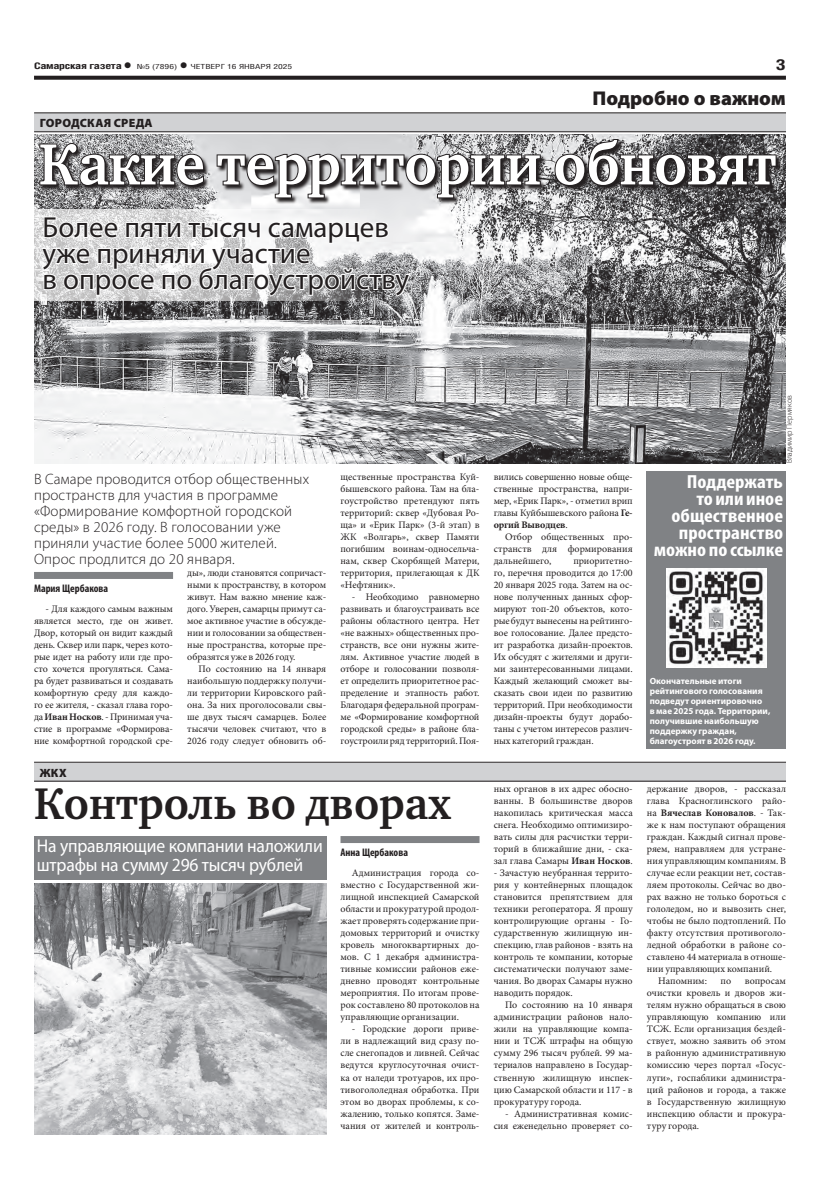
<style>
.page{position:relative;width:820px;height:1191px;background:#fff}
.page>*{position:absolute;margin:0;border:0;box-sizing:border-box;transform-origin:0 0}
.t1{font:700 59.5px "Charter C";letter-spacing:-.01em;color:#fff;scale:.95 1}
.t2{font:700 45.5px "Charter C";color:#231f20;scale:.95 1}
.t3{font:29px/26px "Myriad Pro";color:#231f20}
.t4{font:900 20px "Myriad Pro";color:#231f20}
.t5{font:700 condensed 19px/17px "Myriad Pro";color:#fff;text-align:right;scale:1.1 1}
.t6{font:18.5px/19px "Myriad Pro";letter-spacing:-.01em;color:#fff;scale:.95 1}
.t7{font:300 15px/16px "Myriad Pro";letter-spacing:.01em;color:#231f20}
.t8{font:700 15px "Helios Cond";color:#231f20;scale:1.4 1}
.t9{font:900 12px "Myriad Pro";letter-spacing:.02em;color:#231f20}
.t10{font:700 condensed 11px "Myriad Pro";color:#231f20}
.t11{font:10px/12px "Minion Pro";color:#231f20;text-align:justify}
.t12{font:700 10px "Minion Pro";letter-spacing:-.005em;color:#231f20}
.t13{font:700 9px/10px "Myriad Pro";color:#fff}
.t14{font:700 9px "Helios Cond";letter-spacing:-.02em;color:#231f20;scale:1.4 1}
.t15{font:300 8px "Myriad Pro";color:#231f20}
.t16{font:7px "Helios Cond";color:#231f20;scale:1.4 1}
.s1{font-size:16px}
.s2{font-weight:700;font-size:16px}
.s3{font-weight:700}
.s4{font-weight:400}
</style>
<div class="page">
<svg style="left:34px;top:76px;width:751px;height:4px;background:#322f2f"></svg>
<div style="left:34px;top:572px;width:139px;height:7px;background:#808285"></div>
<div style="left:340px;top:836px;width:139px;height:7px;background:#808285"></div>
<div style="left:34px;top:113px;width:751px;height:19px;background:#d1d2d4"></div>
<hr style="left:34px;top:113px;width:751px;height:1px;background:#231f20">
<hr style="left:34px;top:131px;width:751px;height:1px;background:#231f20">
<div style="left:34px;top:763px;width:751px;height:18px;background:#d1d2d4"></div>
<hr style="left:34px;top:762px;width:751px;height:1px;background:#231f20">
<hr style="left:34px;top:781px;width:751px;height:1px;background:#231f20">
<div style="left:34px;top:836px;width:292px;height:44px;background:#808285"></div>
<img style="left:34px;top:883px;width:292px;height:251px">
<div style="left:646px;top:471px;width:139px;height:278px;background:#808285"></div>
<img style="left:666px;top:568px;width:99px;height:100px">
<img style="left:34px;top:135px;width:751px;height:328px">
<svg style="left:34px;top:210px;width:402px;height:91px"></svg>
<svg style="left:40px;top:215px;width:372px;height:83px"></svg>
<svg style="left:39px;top:139px;width:743px;height:65px;background:#a3a3a4"></svg>
<svg style="left:38px;top:142px;width:168px;height:45px;background:#5d5b5c"></svg>
<svg style="left:215px;top:153px;width:326px;height:46px;background:#6f6d6e"></svg>
<svg style="left:553px;top:138px;width:224px;height:49px;background:#514f50"></svg>
<p class="t14" style="left:34px;top:61px;width:71px">Самарская газета<span class="s1">•</span></p>
<p class="t16" style="left:137px;top:63px;width:112px">№5 (7896) <span class="s2">•</span> четверг 16 января 2025</p>
<h3 class="t8" style="left:775px;top:55px;width:9px">3</h3>
<p class="t9" style="left:40px;top:116px;width:114px">Городская среда</p>
<h3 class="t4" style="left:592px;top:86px;width:195px">Подробно о важном</h3>
<h1 class="t1" style="left:39px;top:132px;width:777px">Какие территории обновят</h1>
<h3 class="t3" style="left:43px;top:214px;width:368px">Более пяти тысяч самарцев уже приняли участие<br>в опросе по благоустройству</h3>
<h3 class="t7" style="left:34px;top:471px;width:276px">В Самаре проводится отбор общественных пространств для участия в программе «Формирование комфортной городской среды» в 2026 году. В голосовании уже приняли участие более 5000 жителей.<br>Опрос продлится до 20 января.</h3>
<p class="t10" style="left:34px;top:582px;width:76px">Мария Щербакова</p>
<p class="t11" style="left:34px;top:603px;width:140px;text-indent:11px">- Для каждого самым важным является место, где он живет.<br>Двор, который он видит каждый день. Сквер или парк, через кото&shy;рые идет на работу или где про&shy;сто хочется прогуляться. Сама&shy;ра будет развиваться и создавать комфортную среду для каждо&shy;го ее жителя, - сказал глава горо&shy;да <span class="s3">Иван Носков</span>. - Принимая уча&shy;стие в программе «Формирова&shy;ние комфортной городской сре-</p>
<p class="t9" style="left:40px;top:766px;width:28px">ЖКХ</p>
<p class="t11" style="left:187px;top:567px;width:140px">ды», люди становятся сопричаст&shy;ными к пространству, в котором живут. Нам важно мнение каж&shy;дого. Уверен, самарцы примут са&shy;мое активное участие в обсужде&shy;нии и голосовании за обществен&shy;ные пространства, которые пре&shy;образятся уже в 2026 году.</p>
<p class="t11" style="left:187px;top:663px;width:140px;text-indent:11px">По состоянию на 14 января наибольшую поддержку получи&shy;ли территории Кировского рай&shy;она. За них проголосовали свы&shy;ше двух тысяч самарцев. Более тысячи человек считают, что в 2026 году следует обновить об-</p>
<p class="t11" style="left:340px;top:471px;width:140px">щественные пространства Куй&shy;бышевского района. Там на бла&shy;гоустройство претендуют пять территорий: сквер «Дубовая Ро&shy;ща» и «Ерик Парк» (3-й этап) в ЖК «Волгарь», сквер Памяти погибшим воинам-односельча&shy;нам, сквер Скорбящей Матери, территория, прилегающая к ДК «Нефтяник».</p>
<p class="t11" style="left:340px;top:591px;width:140px;text-indent:11px">- Необходимо равномерно развивать и благоустраивать все районы областного центра. Нет «не важных» общественных про&shy;странств, все они нужны жите&shy;лям. Активное участие людей в отборе и голосовании позволя&shy;ет определить приоритетное рас&shy;пределение и этапность работ.<br>Благодаря федеральной програм&shy;ме «Формирование комфортной городской среды» в районе бла&shy;гоустроили ряд территорий. Поя-</p>
<h2 class="t2" style="left:34px;top:778px;width:440px">Контроль во дворах</h2>
<h3 class="t6" style="left:37px;top:836px;width:302px">На управляющие компании наложили штрафы на сумму 296 тысяч рублей</h3>
<p class="t10" style="left:340px;top:846px;width:69px">Анна Щербакова</p>
<p class="t11" style="left:340px;top:867px;width:140px;text-indent:11px">Администрация города со&shy;вместно с Государственной жи&shy;лищной инспекцией Самарской области и прокуратурой продол&shy;жает проверять содержание при&shy;домовых территорий и очистку кровель многоквартирных до&shy;мов. С 1 декабря администра&shy;тивные комиссии районов еже&shy;дневно проводят контрольные мероприятия. По итогам прове&shy;рок составлено 80 протоколов на управляющие организации.</p>
<p class="t11" style="left:340px;top:1023px;width:140px;text-indent:11px">- Городские дороги приве&shy;ли в надлежащий вид сразу по&shy;сле снегопадов и ливней. Сейчас ведутся круглосуточная очист&shy;ка от наледи тротуаров, их про&shy;тивогололедная обработка. При этом во дворах проблемы, к со&shy;жалению, только копятся. Заме&shy;чания от жителей и контроль-</p>
<p class="t11" style="left:493px;top:471px;width:140px">вились совершенно новые обще&shy;ственные пространства, напри&shy;мер, «Ерик Парк», - отметил врип главы Куйбышевского района <span class="s3">Ге&shy;оргий Выводцев</span>.</p>
<p class="t11" style="left:493px;top:531px;width:140px;text-indent:11px">Отбор общественных про&shy;странств для формирования дальнейшего,</p>
<p class="t11" style="left:493px;top:555px;width:140px;text-indent:80px">приоритетно&shy;го, перечня проводится до 17:00<br>20 января 2025 года. Затем на ос&shy;нове полученных данных сфор&shy;мируют топ-20 объектов, кото&shy;рые будут вынесены на рейтинго&shy;вое голосование. Далее предсто&shy;ит разработка дизайн-проектов.<br>Их обсудят с жителями и други&shy;ми заинтересованными лицами.<br>Каждый желающий сможет вы&shy;сказать свои идеи по развитию территорий. При необходимости дизайн-проекты будут дорабо&shy;таны с учетом интересов различ&shy;ных категорий граждан.</p>
<p class="t15" style="left:784px;top:463px;width:70px;rotate:-90deg">Владимир Пермяков</p>
<h3 class="t5" style="left:653px;top:472px;width:119px">Поддержать<br>то или иное общественное пространство можно по ссылке</h3>
<p class="t13" style="left:649px;top:675px;width:122px">Окончательные итоги рейтингового голосования подведут ориентировочно<br>в мае 2025 года. Территории, получившие наибольшую поддержку граждан, благоустроят в 2026 году.</p>
<p class="t11" style="left:493px;top:783px;width:140px">ных органов в их адрес обосно&shy;ванны. В большинстве дворов накопилась критическая масса снега. Необходимо оптимизиро&shy;вать силы для расчистки терри&shy;торий в ближайшие дни, - ска&shy;зал глава Самары <span class="s3">Иван Носков</span>.</p>
<p class="t11" style="left:493px;top:867px;width:140px">- Зачастую неубранная террито&shy;рия у контейнерных площадок становится препятствием для техники регоператора. Я прошу контролирующие органы - Го&shy;сударственную жилищную ин&shy;спекцию, глав районов - взять на контроль те компании, которые систематически получают заме&shy;чания. Во дворах Самары нужно наводить порядок.</p>
<p class="t11" style="left:493px;top:999px;width:140px;text-indent:11px">По состоянию на 10 января администрации районов нало&shy;жили на управляющие компа&shy;нии и ТСЖ штрафы на общую сумму 296 тысяч рублей. 99 ма&shy;териалов направлено в Государ&shy;ственную жилищную инспек&shy;цию Самарской области и 117 - в прокуратуру города.</p>
<p class="t11" style="left:493px;top:1107px;width:140px;text-align:right">- Административная комис&shy;сия еженедельно проверяет со-</p>
<p class="t11" style="left:646px;top:783px;width:140px">держание дворов, - рассказал</p>
<p class="t11" style="left:646px;top:795px;width:140px">глава Красноглинского райо-</p>
<p class="t12" style="left:646px;top:806px;width:140px"><span class="s4">на</span> Вячеслав Коновалов<span class="s4">. - Так-</span></p>
<p class="t11" style="left:646px;top:819px;width:140px">же к нам поступают обращения</p>
<p class="t11" style="left:646px;top:831px;width:140px">граждан. Каждый сигнал прове-</p>
<p class="t11" style="left:646px;top:843px;width:140px">ряем, направляем для устране-</p>
<p class="t11" style="left:646px;top:855px;width:140px">ния управляющим компаниям. В</p>
<p class="t11" style="left:646px;top:867px;width:140px">случае если реакции нет, состав-</p>
<p class="t11" style="left:646px;top:879px;width:140px">ляем протоколы. Сейчас во дво-</p>
<p class="t11" style="left:646px;top:891px;width:140px">рах важно не только бороться с</p>
<p class="t11" style="left:646px;top:903px;width:140px">гололедом, но и вывозить снег,</p>
<p class="t11" style="left:646px;top:915px;width:140px">чтобы не было подтоплений. По</p>
<p class="t11" style="left:646px;top:927px;width:140px">факту отсутствия противоголо-</p>
<p class="t11" style="left:646px;top:939px;width:140px">ледной обработки в районе со-</p>
<p class="t11" style="left:646px;top:951px;width:140px">ставлено 44 материала в отноше-</p>
<p class="t11" style="left:646px;top:963px;width:127px">нии управляющих компаний.</p>
<p class="t11" style="left:658px;top:975px;width:50px">Напомним:</p>
<p class="t11" style="left:720px;top:975px;width:12px">по</p>
<p class="t11" style="left:646px;top:975px;width:140px;text-indent:98px">вопросам очистки кровель и дворов жи&shy;телям нужно обращаться в свою управляющую компанию или ТСЖ. Если организация бездей&shy;ствует, можно заявить об этом в районную административную комиссию через портал «Госус&shy;луги», госпаблики администра&shy;ций районов и города, а также в Государственную жилищную инспекцию области и прокура&shy;туру города.</p>
</div>
